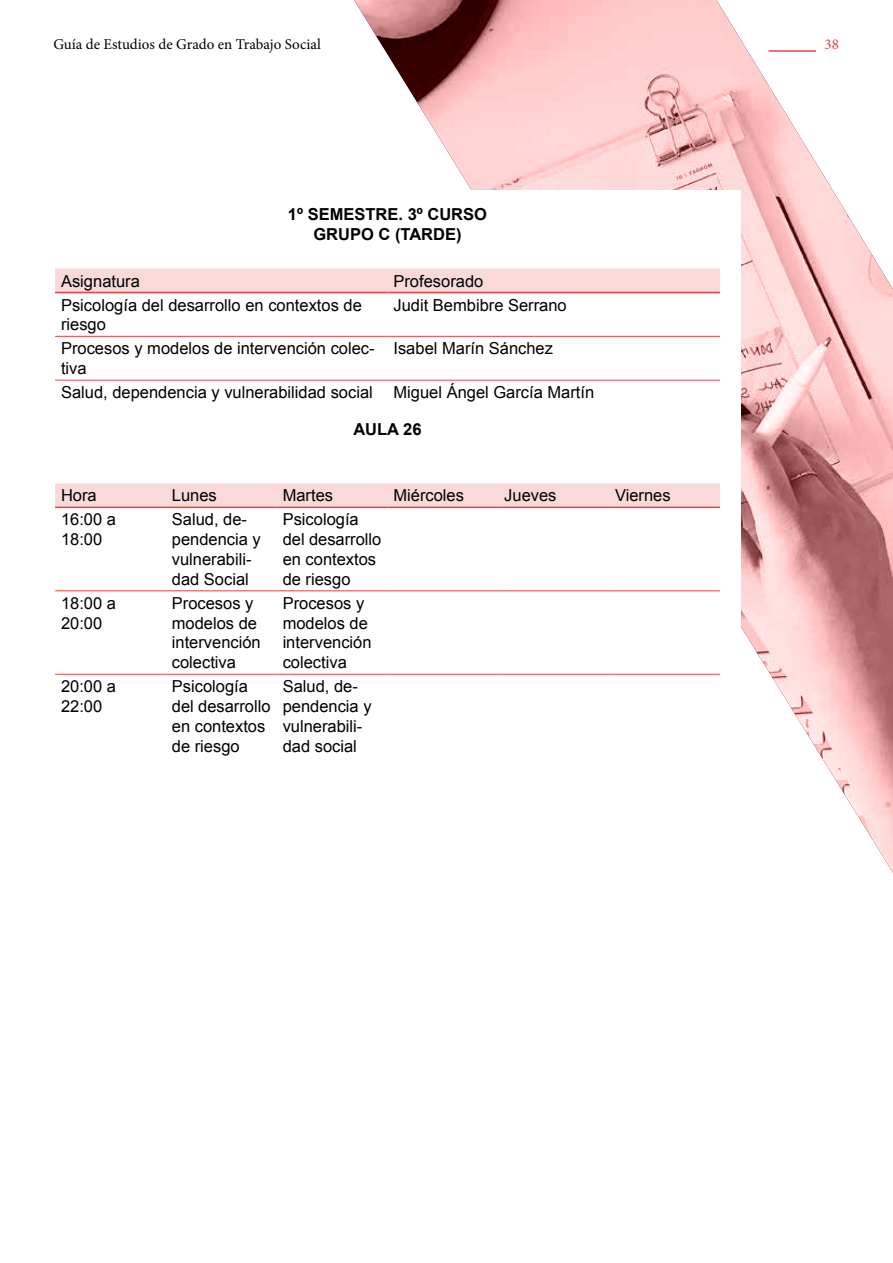
<style>
.page{position:relative;width:893px;height:1263px;background:#fff}
.page>*{position:absolute;margin:0;border:0;box-sizing:border-box;transform-origin:0 0}
.t1{font:16.5px/19.8px "Arial";color:#000}
.t2{font:700 16.5px/19.8px "Arial";color:#000;text-align:center}
.t3{font:15px "Minion Pro";color:#000}
.t4{font:15px "Minion Pro";color:#e84242}
</style>
<div class="page">
<svg style="left:354px;top:0;width:539px;height:873px"></svg>
<div style="left:55px;top:190px;width:686px;height:930px;background:#fff"></div>
<hr style="left:769px;top:50px;width:47px;height:2px;background:#e84242">
<svg style="left:55px;top:268px;width:665px;height:24px;background:#f9d8d8"></svg>
<svg style="left:55px;top:293px;width:665px;height:87px"></svg>
<hr style="left:55px;top:292px;width:332px;height:1px;background:#e84242">
<hr style="left:387px;top:292px;width:333px;height:1px;background:#e84242">
<hr style="left:55px;top:336px;width:332px;height:1px;background:#e84242">
<hr style="left:387px;top:336px;width:333px;height:1px;background:#e84242">
<hr style="left:55px;top:380px;width:332px;height:1px;background:#e84242">
<hr style="left:387px;top:380px;width:333px;height:1px;background:#e84242">
<svg style="left:55px;top:483px;width:665px;height:24px;background:#f9d7d7"></svg>
<svg style="left:55px;top:508px;width:665px;height:166px"></svg>
<hr style="left:55px;top:507px;width:111px;height:1px;background:#e84242">
<hr style="left:166px;top:507px;width:111px;height:1px;background:#e84242">
<hr style="left:277px;top:507px;width:110px;height:1px;background:#e84242">
<hr style="left:387px;top:507px;width:111px;height:1px;background:#e84242">
<hr style="left:498px;top:507px;width:111px;height:1px;background:#e84242">
<hr style="left:609px;top:507px;width:111px;height:1px;background:#e84242">
<hr style="left:55px;top:590px;width:111px;height:1px;background:#e84242">
<hr style="left:166px;top:590px;width:111px;height:1px;background:#e84242">
<hr style="left:277px;top:590px;width:110px;height:1px;background:#e84242">
<hr style="left:387px;top:590px;width:111px;height:1px;background:#e84242">
<hr style="left:498px;top:590px;width:111px;height:1px;background:#e84242">
<hr style="left:609px;top:590px;width:111px;height:1px;background:#e84242">
<hr style="left:55px;top:674px;width:111px;height:1px;background:#e84242">
<hr style="left:166px;top:674px;width:111px;height:1px;background:#e84242">
<hr style="left:277px;top:674px;width:110px;height:1px;background:#e84242">
<hr style="left:387px;top:674px;width:111px;height:1px;background:#e84242">
<hr style="left:498px;top:674px;width:111px;height:1px;background:#e84242">
<hr style="left:609px;top:674px;width:111px;height:1px;background:#e84242">
<p class="t3" style="left:53px;top:34px;width:269px">Guía de Estudios de Grado en Trabajo Social</p>
<p class="t4" style="left:825px;top:34px;width:16px">38</p>
<p class="t2" style="left:288px;top:205px;width:201px">1º SEMESTRE. 3º CURSO<br>GRUPO C (TARDE)</p>
<p class="t1" style="left:61px;top:271px;width:80px">Asignatura</p>
<p class="t1" style="left:393px;top:271px;width:91px">Profesorado</p>
<p class="t1" style="left:61px;top:295px;width:302px">Psicología del desarrollo en contextos de riesgo</p>
<p class="t1" style="left:393px;top:295px;width:175px">Judit Bembibre Serrano</p>
<p class="t1" style="left:61px;top:339px;width:315px">Procesos y modelos de intervención colec&shy;tiva</p>
<p class="t1" style="left:393px;top:339px;width:161px">Isabel Marín Sánchez</p>
<p class="t1" style="left:61px;top:383px;width:535px">Salud, dependencia y vulnerabilidad social Miguel Ángel García Martín</p>
<p class="t2" style="left:353px;top:420px;width:70px">AULA 26</p>
<p class="t1" style="left:61px;top:486px;width:37px">Hora</p>
<p class="t1" style="left:172px;top:486px;width:46px">Lunes</p>
<p class="t1" style="left:283px;top:486px;width:52px">Martes</p>
<p class="t1" style="left:393px;top:486px;width:72px">Miércoles</p>
<p class="t1" style="left:504px;top:486px;width:54px">Jueves</p>
<p class="t1" style="left:615px;top:486px;width:57px">Viernes</p>
<p class="t1" style="left:61px;top:510px;width:57px">16:00 a<br>18:00</p>
<p class="t1" style="left:172px;top:510px;width:90px">Salud, de&shy;pendencia y vulnerabili&shy;dad Social</p>
<p class="t1" style="left:283px;top:510px;width:100px">Psicología del desarrollo en contextos de riesgo</p>
<p class="t1" style="left:61px;top:593px;width:57px">18:00 a<br>20:00</p>
<p class="t1" style="left:172px;top:593px;width:90px">Procesos y modelos de intervención colectiva</p>
<p class="t1" style="left:283px;top:593px;width:90px">Procesos y modelos de intervención colectiva</p>
<p class="t1" style="left:61px;top:677px;width:57px">20:00 a<br>22:00</p>
<p class="t1" style="left:172px;top:677px;width:100px">Psicología del desarrollo en contextos de riesgo</p>
<p class="t1" style="left:283px;top:677px;width:90px">Salud, de&shy;pendencia y vulnerabili&shy;dad social</p>
</div>
